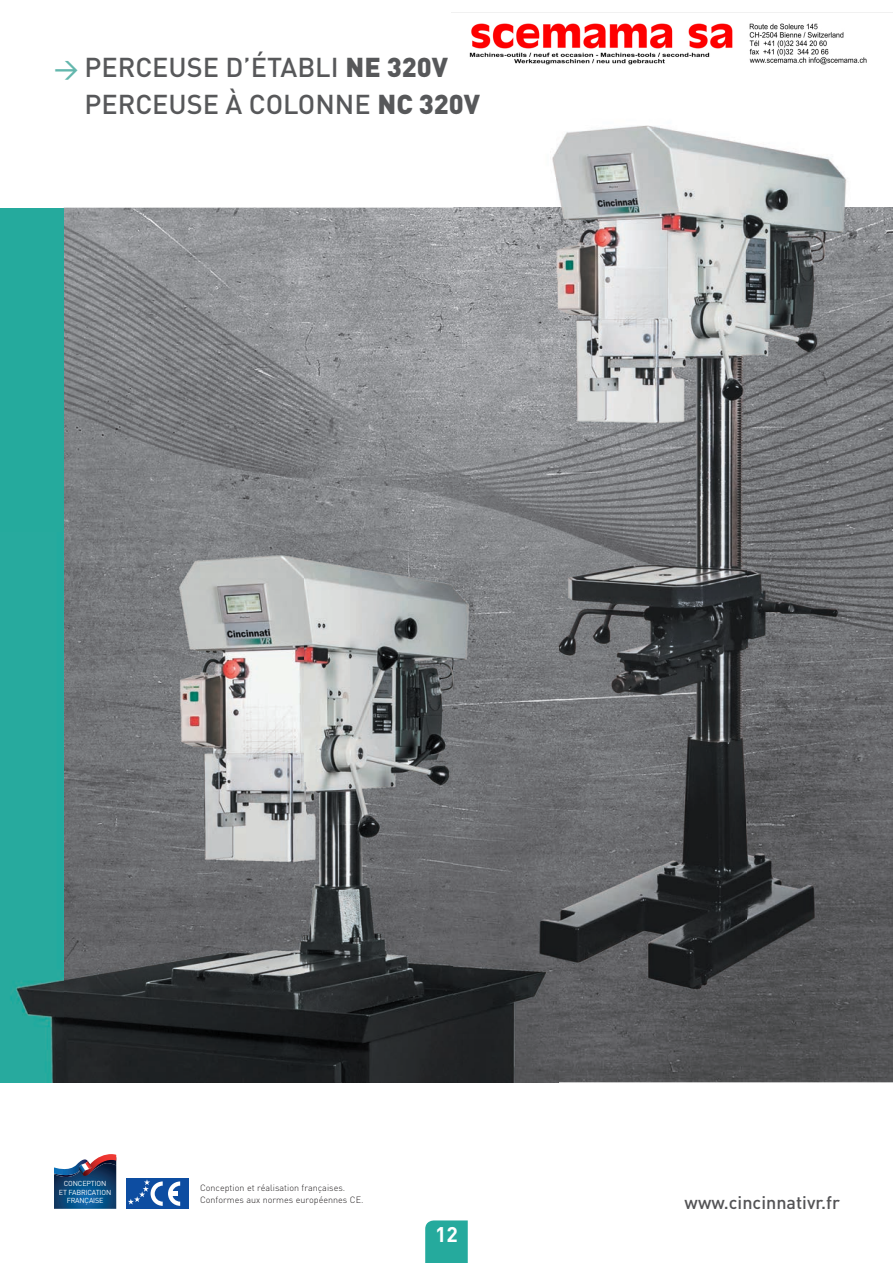
<style>
.page{position:relative;width:893px;height:1263px;background:#fff}
.page>*{position:absolute;margin:0;border:0;box-sizing:border-box;transform-origin:0 0}
.t1{font:500 27px/37.5px "DIN";color:#57585a}
.t2{font:700 21px "DIN";color:#fff}
.t3{font:500 18px "DIN";color:#535355}
.t4{font:300 9px/12px "DIN";color:#231f20}
.t5{font:7.2px/8.7px "DIN";letter-spacing:-.02em;color:#fff;text-align:center}
.s1{font-size:24px;color:#63b7ad}
.s2{font-weight:900}
</style>
<div class="page">
<img style="left:64px;top:208px;width:829px;height:874px">
<div style="left:0;top:208px;width:64px;height:874px;background:#25aa9d"></div>
<img style="left:453px;top:125px;width:440px;height:83px">
<img style="left:453px;top:208px;width:293px;height:354px">
<img style="left:746px;top:208px;width:147px;height:810px">
<img style="left:559px;top:562px;width:188px;height:456px">
<svg style="left:425px;top:1220px;width:43px;height:43px;background:#2bac9f"></svg>
<div style="left:126px;top:1178px;width:63px;height:31px;background:#0d4da1"></div>
<svg style="left:128px;top:1179px;width:52px;height:27px"></svg>
<svg style="left:54px;top:1154px;width:62px;height:55px;background:#3f6188"></svg>
<img style="left:0;top:1082px;width:559px;height:1px">
<img style="left:64px;top:532px;width:241px;height:500px">
<img style="left:305px;top:532px;width:148px;height:400px">
<img style="left:305px;top:932px;width:152px;height:150px">
<img style="left:457px;top:1018px;width:102px;height:64px">
<img style="left:64px;top:1032px;width:241px;height:50px">
<img style="left:11px;top:978px;width:53px;height:104px">
<img style="left:453px;top:532px;width:106px;height:486px">
<img style="left:452px;top:12px;width:440px;height:53px">
<h1 class="t1" style="left:84px;top:47px;width:397px;text-indent:-30px"><span class="s1">&gt;</span> PERCEUSE D’ÉTABLI <span class="s2">NE 320V<br></span>PERCEUSE À COLONNE <span class="s2">NC 320V</span></h1>
<p class="t5" style="left:59px;top:1179px;width:54px">CONCEPTION<br>ET FABRICATION<br>FRANÇAISE</p>
<p class="t4" style="left:200px;top:1181px;width:165px">Conception et réalisation françaises.<br>Conformes aux normes européennes CE.</p>
<h2 class="t2" style="left:435px;top:1221px;width:24px">12</h2>
<h3 class="t3" style="left:685px;top:1190px;width:157px">www.cincinnativr.fr</h3>
</div>
